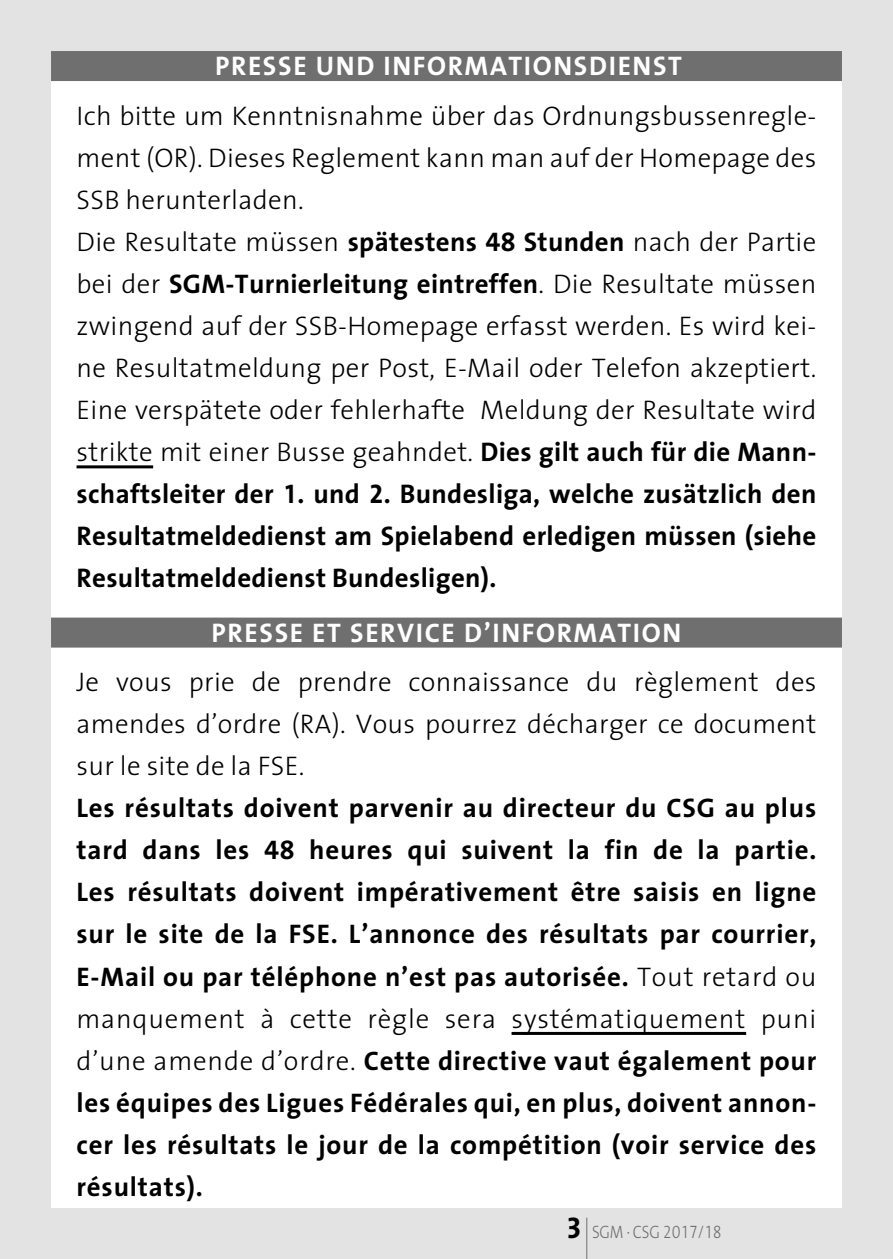
<style>
.page{position:relative;width:893px;height:1259px;background:#e3e3e3}
.page>*{position:absolute;margin:0;border:0;box-sizing:border-box;transform-origin:0 0}
.t1{font:27px/42px "The Sans 7 Bold Tab";letter-spacing:.03em;color:#000;text-align:justify}
.t2{font:27px/42px "The Sans 3 Light Tab";letter-spacing:.01em;color:#000;text-align:justify}
.t3{font:27px "The Sans 7 Bold Tab";letter-spacing:.06em;color:#fff}
.t4{font:27px "The Sans 7 Bold Tab";letter-spacing:.01em;color:#000}
.t5{font:27px "The Sans 3 Light Tab";letter-spacing:.03em;color:#000}
.t6{font:18px "The Sans 3 Light Tab";letter-spacing:-.01em;color:#6f6f6f;scale:.85 1}
.s1{font-family:"The Sans 7 Bold Tab"}
.s2{font-family:"The Sans 3 Light Tab"}
.s3{font-family:"The Sans 7 Bold Tab";font-size:30px;color:#000}
</style>
<div class="page">
<hr style="left:586px;top:1217px;width:1px;height:42px;background:#6f6f6f">
<div style="left:51px;top:51px;width:791px;height:566px;background:#fff"></div>
<div style="left:51px;top:51px;width:791px;height:30px;background:#6f6f6f"></div>
<hr style="left:77px;top:465px;width:76px;height:3px;background:#000">
<div style="left:51px;top:617px;width:791px;height:591px;background:#fff"></div>
<div style="left:51px;top:617px;width:791px;height:30px;background:#6f6f6f"></div>
<hr style="left:512px;top:1032px;width:234px;height:3px;background:#000">
<p class="t3" style="left:215px;top:43px;width:468px">PRESSE UND INFORMATIONSDIENST</p>
<p class="t2" style="left:77px;top:94px;width:741px;text-align:left">Ich bitte um Kenntnisnahme über das Ordnungsbussenregle&shy;ment (OR). Dieses Reglement kann man auf der Homepage des SSB herunterladen.<br>Die Resultate müssen <span class="s1">spätestens 48 Stunden</span> nach der Partie</p>
<p class="t4" style="left:77px;top:261px;width:741px"><span class="s2">bei der</span> SGM-Turnierleitung eintreffen<span class="s2">. Die Resultate müssen</span></p>
<p class="t2" style="left:77px;top:304px;width:741px">zwingend auf der SSB-Homepage erfasst werden. Es wird kei&shy;ne Resultatmeldung per Post, E-Mail oder Telefon akzeptiert.<br>Eine verspätete oder fehlerhafte Meldung der Resultate wird strikte mit einer Busse geahndet. <span class="s1">Dies gilt auch für die Mann-</span></p>
<p class="t1" style="left:77px;top:472px;width:741px">schaftsleiter der 1. und 2. Bundesliga, welche zusätzlich den Resultatmeldedienst am Spielabend erledigen müssen (siehe Resultatmeldedienst Bundesligen).</p>
<p class="t3" style="left:212px;top:610px;width:471px">PRESSE ET SERVICE D’INFORMATION</p>
<p class="t2" style="left:77px;top:660px;width:741px">Je vous prie de prendre connaissance du règlement des amendes d’ordre (RA). Vous pourrez décharger ce document sur le site de la FSE.</p>
<p class="t1" style="left:77px;top:786px;width:741px">Les résultats doivent parvenir au directeur du CSG au plus tard dans les 48 heures qui suivent la fin de la partie.<br>Les résultats doivent impérativement être saisis en ligne sur le site de la FSE. L’annonce des résultats par courrier, E-Mail ou par téléphone n’est pas autorisée. <span class="s2">Tout retard ou</span></p>
<p class="t5" style="left:77px;top:996px;width:741px">manquement à cette règle sera systématiquement puni</p>
<p class="t1" style="left:77px;top:1038px;width:741px"><span class="s2">d’une amende d’ordre.</span> Cette directive vaut également pour les équipes des Ligues Fédérales qui, en plus, doivent annon&shy;cer les résultats le jour de la compétition (voir service des résultats).</p>
<p class="t6" style="left:566px;top:1217px;width:185px"><span class="s3">3</span> SGM · CSG 2017/18</p>
</div>
